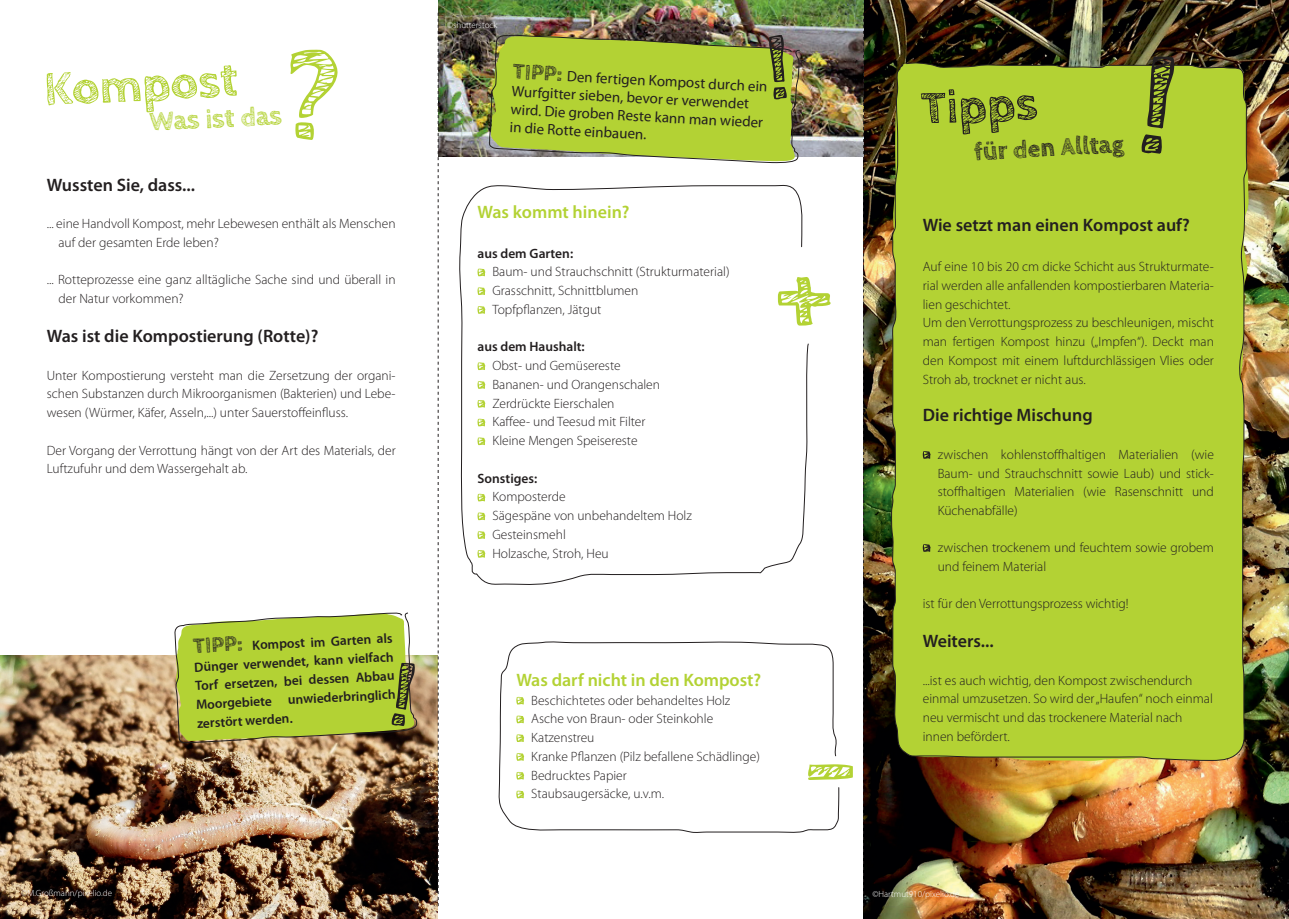
<style>
.page{position:relative;width:1289px;height:919px;background:#fff}
.page>*{position:absolute;margin:0;border:0;box-sizing:border-box;transform-origin:0 0}
.t1{font:700 129.6px "Cabin Sketch";color:#b3d234}
.t2{font:700 48px "Cabin Sketch";color:#b3d234}
.t3{font:700 48px "Cabin Sketch";color:#231f20}
.t4{font:700 27px "Cabin Sketch";color:#b3d234}
.t5{font:700 25.5px "Cabin Sketch";color:#231f20}
.t6{font:600 18px "Myriad Pro";color:#231f20}
.t7{font:600 18px "Myriad Pro";color:#b3d234}
.t8{font:15px/18px "Myriad Pro";color:#231f20}
.t9{font:300 13.5px/18.8px "Myriad Pro";color:#231f20}
.t10{font:600 13.5px/18.8px "Myriad Pro";color:#231f20;text-align:justify}
.t11{font:300 9px "Myriad Pro";color:#fff}
.s1{font-family:"Cabin Sketch";font-weight:700;font-size:22.5px}
</style>
<div class="page">
<svg style="left:459px;top:184px;width:350px;height:401px"></svg>
<img style="left:863px;top:0;width:425px;height:918px">
<svg style="left:890px;top:0;width:357px;height:761px;background:#a5bf31"></svg>
<img style="left:0;top:655px;width:438px;height:263px">
<svg style="left:922px;top:451px;width:8px;height:7px"></svg>
<svg style="left:922px;top:544px;width:8px;height:7px"></svg>
<img style="left:438px;top:0;width:425px;height:156px">
<img style="left:489px;top:15px;width:311px;height:149px">
<svg style="left:438px;top:13px;width:1px;height:893px"></svg>
<svg style="left:863px;top:13px;width:1px;height:893px"></svg>
<svg style="left:477px;top:268px;width:8px;height:8px"></svg>
<svg style="left:477px;top:287px;width:8px;height:8px"></svg>
<svg style="left:477px;top:306px;width:8px;height:8px"></svg>
<svg style="left:477px;top:362px;width:8px;height:8px"></svg>
<svg style="left:477px;top:381px;width:8px;height:8px"></svg>
<svg style="left:477px;top:400px;width:8px;height:7px"></svg>
<svg style="left:477px;top:418px;width:8px;height:8px"></svg>
<svg style="left:477px;top:437px;width:8px;height:8px"></svg>
<svg style="left:477px;top:493px;width:8px;height:8px"></svg>
<svg style="left:477px;top:512px;width:8px;height:8px"></svg>
<svg style="left:477px;top:531px;width:8px;height:8px"></svg>
<svg style="left:477px;top:550px;width:8px;height:7px"></svg>
<svg style="left:498px;top:641px;width:341px;height:192px"></svg>
<svg style="left:516px;top:696px;width:8px;height:8px"></svg>
<svg style="left:516px;top:715px;width:8px;height:8px"></svg>
<svg style="left:516px;top:734px;width:8px;height:8px"></svg>
<svg style="left:516px;top:753px;width:8px;height:7px"></svg>
<svg style="left:516px;top:771px;width:8px;height:8px"></svg>
<svg style="left:516px;top:790px;width:8px;height:8px"></svg>
<svg style="left:1139px;top:54px;width:36px;height:101px;background:#a8c233"></svg>
<svg style="left:488px;top:35px;width:309px;height:126px;background:#acc63c"></svg>
<svg style="left:175px;top:612px;width:243px;height:131px;background:#b3ca44"></svg>
<h2 class="t2" style="left:43px;top:63px;width:195px;rotate:-3deg">Kom post</h2>
<h3 class="t4" style="left:149px;top:107px;width:137px;rotate:-3deg">Was ist das</h3>
<h3 class="t6" style="left:47px;top:174px;width:150px">Wussten Sie, dass...</h3>
<p class="t9" style="left:58px;top:214px;width:338px;text-indent:-12px">... eine Handvoll Kompost, mehr Lebewesen enthält als Menschen auf der gesamten Erde leben?</p>
<p class="t9" style="left:58px;top:270px;width:339px;text-indent:-12px">... Rotteprozesse eine ganz alltägliche Sache sind und überall in der Natur vorkommen?</p>
<h3 class="t6" style="left:47px;top:324px;width:273px">Was ist die Kompostierung (Rotte)?</h3>
<p class="t9" style="left:47px;top:365px;width:350px;text-align:justify">Unter Kompostierung versteht man die Zersetzung der organi&shy;schen Substanzen durch Mikroorganismen (Bakterien) und Lebe&shy;wesen (Würmer, Käfer, Asseln,...) unter Sauerstoffeinfluss.</p>
<p class="t9" style="left:47px;top:440px;width:350px">Der Vorgang der Verrottung hängt von der Art des Materials, der<br>Luftzufuhr und dem Wassergehalt ab.</p>
<p class="t10" style="left:193px;top:638px;width:201px;rotate:-3deg"><span class="s1">Tipp:</span> Kompost im Garten als Dünger verwendet, kann vielfach Torf ersetzen, bei dessen Abbau Moorgebiete unwiederbringlich zerstört werden.</p>
<p class="t11" style="left:447px;top:20px;width:52px">©shutterstock</p>
<p class="t8" style="left:513px;top:64px;width:257px;rotate:3deg"><span class="s1">Tipp:</span> Den fertigen Kompost durch ein Wurfgitter sieben, bevor er verwendet wird. Die groben Reste kann man wieder in die Rotte einbauen.</p>
<h3 class="t7" style="left:477px;top:200px;width:154px">Was kommt hinein?</h3>
<p class="t10" style="left:477px;top:243px;width:97px">aus dem Garten:</p>
<p class="t9" style="left:492px;top:262px;width:239px">Baum- und Strauchschnitt (Strukturmaterial)<br>Grasschnitt, Schnittblumen<br>Topfpflanzen, Jätgut</p>
<p class="t10" style="left:477px;top:337px;width:109px">aus dem Haushalt:</p>
<p class="t9" style="left:492px;top:356px;width:169px">Obst- und Gemüsereste<br>Bananen- und Orangenschalen<br>Zerdrückte Eierschalen<br>Kaffee- und Teesud mit Filter<br>Kleine Mengen Speisereste</p>
<p class="t10" style="left:477px;top:468px;width:61px">Sonstiges:</p>
<p class="t9" style="left:492px;top:487px;width:201px">Komposterde<br>Sägespäne von unbehandeltem Holz<br>Gesteinsmehl<br>Holzasche, Stroh, Heu</p>
<h1 class="t1" style="left:773px;top:217px;width:63px">+</h1>
<h3 class="t7" style="left:516px;top:668px;width:246px">Was darf nicht in den Kompost?</h3>
<p class="t9" style="left:531px;top:690px;width:230px">Beschichtetes oder behandeltes Holz<br>Asche von Braun- oder Steinkohle<br>Katzenstreu<br>Kranke Pflanzen (Pilz befallene Schädlinge)<br>Bedrucktes Papier<br>Staubsaugersäcke, u.v.m.</p>
<h1 class="t1" style="left:802px;top:693px;width:58px">–</h1>
<h2 class="t3" style="left:919px;top:82px;width:123px;rotate:-3deg">Tipps</h2>
<h3 class="t5" style="left:973px;top:137px;width:155px;rotate:-3deg">für den Alltag</h3>
<h3 class="t6" style="left:922px;top:214px;width:268px">Wie setzt man einen Kompost auf?</h3>
<p class="t9" style="left:922px;top:257px;width:293px">Auf eine 10 bis 20 cm dicke Schicht aus Strukturmate&shy;rial werden alle anfallenden kompostierbaren Materia&shy;lien geschichtet.<br>Um den Verrottungsprozess zu beschleunigen, mischt man fertigen Kompost hinzu („Impfen“). Deckt man den Kompost mit einem luftdurchlässigen Vlies oder Stroh ab, trocknet er nicht aus.</p>
<h3 class="t6" style="left:922px;top:403px;width:171px">Die richtige Mischung</h3>
<p class="t9" style="left:937px;top:444px;width:278px;text-align:justify">zwischen kohlenstoffhaltigen Materialien (wie Baum- und Strauchschnitt sowie Laub) und stick&shy;stoffhaltigen Materialien (wie Rasenschnitt und Küchenabfälle)</p>
<p class="t9" style="left:937px;top:537px;width:278px">zwischen trockenem und feuchtem sowie grobem und feinem Material</p>
<p class="t9" style="left:922px;top:594px;width:207px">ist für den Verrottungsprozess wichtig!</p>
<h3 class="t6" style="left:922px;top:629px;width:72px">Weiters...</h3>
<p class="t9" style="left:922px;top:670px;width:292px">...ist es auch wichtig, den Kompost zwischendurch einmal umzusetzen. So wird der „Haufen“ noch einmal neu vermischt und das trockenere Material nach innen befördert.</p>
<p class="t11" style="left:21px;top:887px;width:92px">©M.Großmann/pixelio.de</p>
<p class="t11" style="left:872px;top:888px;width:89px">©Hartmut910/pixelio.de</p>
</div>
